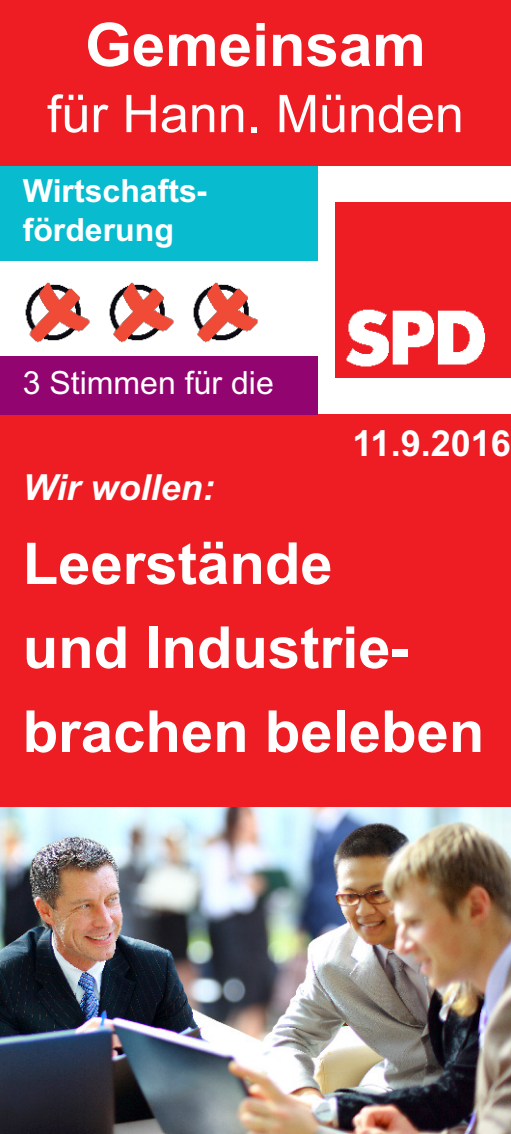
<style>
.page{position:relative;width:511px;height:1134px;background:#fff}
.page>*{position:absolute;margin:0;border:0;box-sizing:border-box;transform-origin:0 0}
.t1{font:700 60px "Arial";color:#fff}
.t2{font:700 58px/84px "Arial";color:#fff}
.t3{font:52px "Arial";color:#fff}
.t4{font:italic 700 36px "Arial";color:#fff}
.t5{font:700 36px "Arial";color:#fff}
.t6{font:700 32px/38.4px "Arial";color:#fff}
.t7{font:32px "Arial";color:#fff}
</style>
<div class="page">
<div style="left:0;top:415px;width:510px;height:392px;background:#ee1d23"></div>
<div style="left:0;top:356px;width:317px;height:59px;background:#920570"></div>
<div style="left:0;top:165px;width:317px;height:96px;background:#08bbce"></div>
<img style="left:0;top:807px;width:510px;height:327px">
<img style="left:25px;top:282px;width:233px;height:61px">
<div style="left:0;top:0;width:510px;height:165px;background:#ee1d23"></div>
<img style="left:335px;top:202px;width:175px;height:176px">
<p class="t1" style="left:85px;top:10px;width:342px">Gemeinsam</p>
<p class="t3" style="left:47px;top:84px;width:418px">für Hann. Münden</p>
<p class="t6" style="left:23px;top:172px;width:186px">Wirtschafts&shy;förderung</p>
<p class="t7" style="left:23px;top:364px;width:252px">3 Stimmen für die</p>
<p class="t4" style="left:23px;top:466px;width:193px">Wir wollen:</p>
<p class="t5" style="left:352px;top:422px;width:160px">11.9.2016</p>
<p class="t2" style="left:23px;top:522px;width:462px">Leerstände<br>und Industrie&shy;brachen beleben</p>
</div>
